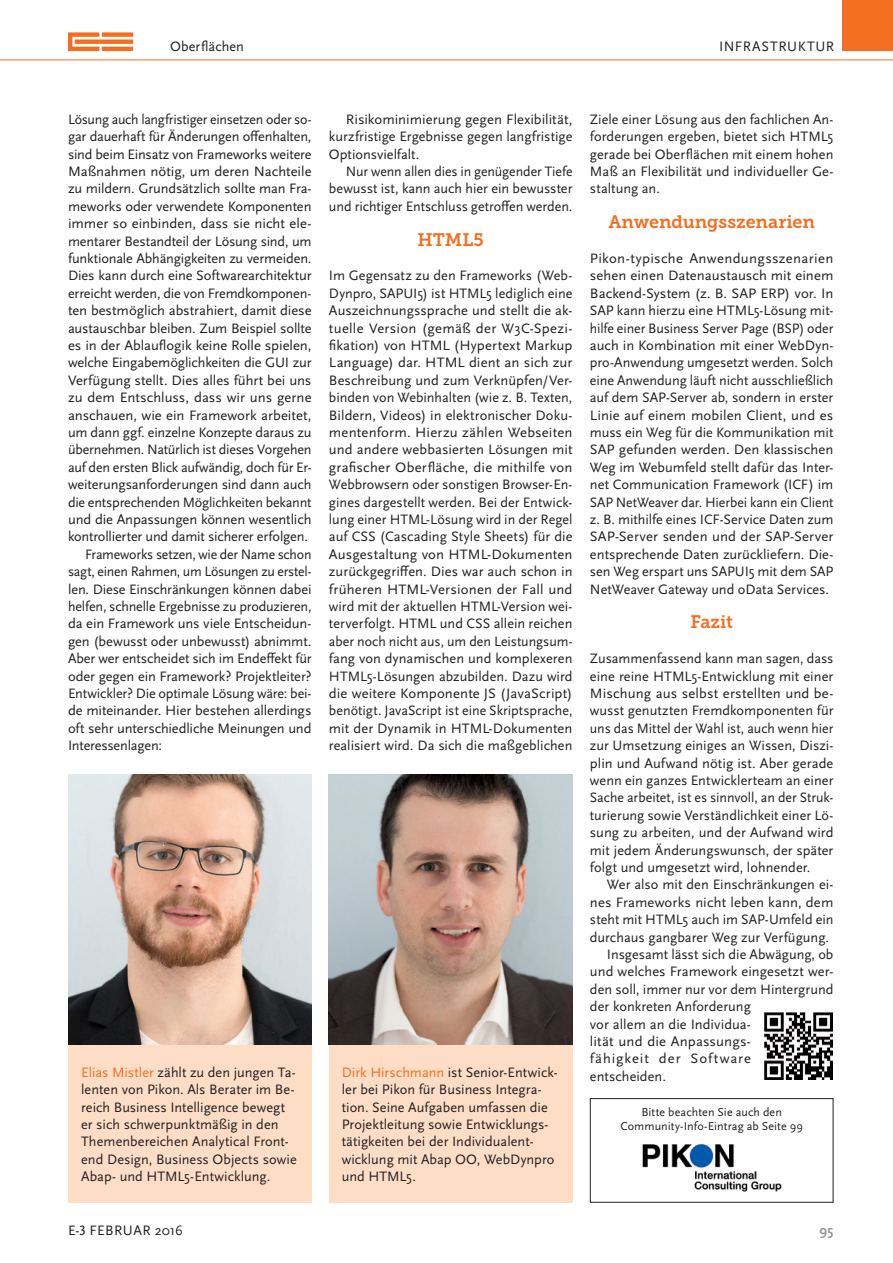
<style>
.page{position:relative;width:893px;height:1263px;background:#fff}
.page>*{position:absolute;margin:0;border:0;box-sizing:border-box;transform-origin:0 0}
.Zwischentitel_Infras{font:18px "Museo Slab 700";letter-spacing:-.005em;color:#f36e21}
.Fließtext_Blocksatz{font:14.25px/17.4px "Scala Sans OT";color:#231f20;text-align:justify}
.Fließtext_Blocksatz-2{font:14.25px "Scala Sans OT";letter-spacing:.025em;color:#231f20}
.Fließtext_Blocksatz-3{font:14.25px "Scala Sans OT";letter-spacing:.04em;color:#231f20}
.Kopfzeile{font:14.25px "Scala Sans OT";letter-spacing:.01em;color:#231f20}
.t1{font:700 14.25px "Scala Sans OT";color:#939598}
.Fließtext{font:12px "Scala Sans OT";letter-spacing:.01em;color:#231f20}
.s1{color:#f36e21}
</style>
<div class="page">
<div style="left:842px;top:0;width:51px;height:51px;background:#f36e21"></div>
<hr style="left:0;top:60px;width:893px;height:1px;background:#f36e21">
<svg style="left:68px;top:32px;width:65px;height:19px"></svg>
<img style="left:765px;top:1012px;width:67px;height:68px">
<img style="left:642px;top:1144px;width:140px;height:48px">
<div style="left:590px;top:1098px;width:243px;height:104px;border:1px solid #231f20"></div>
<img style="left:329px;top:774px;width:243px;height:271px">
<div style="left:329px;top:1045px;width:243px;height:157px;background:#fdddc6"></div>
<img style="left:68px;top:774px;width:244px;height:271px">
<div style="left:68px;top:1045px;width:244px;height:157px;background:#fdddc6"></div>
<p class="Kopfzeile" style="left:170px;top:38px;width:75px">Oberflächen</p>
<p class="Fließtext_Blocksatz-3" style="left:719px;top:38px;width:117px">INFRASTRUKTUR</p>
<p class="Fließtext_Blocksatz" style="left:68px;top:110px;width:245px">Lösung auch langfristiger einsetzen oder so&shy;gar dauerhaft für Änderungen offenhalten, sind beim Einsatz von Frameworks weitere Maßnahmen nötig, um deren Nachteile zu mildern. Grundsätzlich sollte man Fra&shy;meworks oder verwendete Komponenten immer so einbinden, dass sie nicht ele&shy;mentarer Bestandteil der Lösung sind, um funktionale Abhängigkeiten zu vermeiden.<br>Dies kann durch eine Softwarearchitektur erreicht werden, die von Fremdkomponen&shy;ten bestmöglich abstrahiert, damit diese austauschbar bleiben. Zum Beispiel sollte es in der Ablauflogik keine Rolle spielen, welche Eingabemöglichkeiten die GUI zur Verfügung stellt. Dies alles führt bei uns zu dem Entschluss, dass wir uns gerne anschauen, wie ein Framework arbeitet, um dann ggf. einzelne Konzepte daraus zu übernehmen. Natürlich ist dieses Vorgehen auf den ersten Blick aufwändig, doch für Er&shy;weiterungsanforderungen sind dann auch die entsprechenden Möglichkeiten bekannt und die Anpassungen können wesentlich kontrollierter und damit sicherer erfolgen.</p>
<p class="Fließtext_Blocksatz" style="left:68px;top:545px;width:245px;text-indent:17px">Frameworks setzen, wie der Name schon sagt, einen Rahmen, um Lösungen zu erstel&shy;len. Diese Einschränkungen können dabei helfen, schnelle Ergebnisse zu produzieren, da ein Framework uns viele Entscheidun&shy;gen (bewusst oder unbewusst) abnimmt.<br>Aber wer entscheidet sich im Endeffekt für oder gegen ein Framework? Projektleiter?<br>Entwickler? Die optimale Lösung wäre: bei&shy;de miteinander. Hier bestehen allerdings oft sehr unterschiedliche Meinungen und Interessenlagen:</p>
<p class="Fließtext_Blocksatz" style="left:329px;top:110px;width:245px;text-indent:17px">Risikominimierung gegen Flexibilität, kurzfristige Ergebnisse gegen langfristige Optionsvielfalt.</p>
<p class="Fließtext_Blocksatz" style="left:329px;top:163px;width:245px;text-indent:17px">Nur wenn allen dies in genügender Tiefe bewusst ist, kann auch hier ein bewusster und richtiger Entschluss getroffen werden.</p>
<p class="Zwischentitel_Infras" style="left:418px;top:229px;width:68px">HTML5</p>
<p class="Fließtext_Blocksatz" style="left:329px;top:267px;width:245px">Im Gegensatz zu den Frameworks (Web-Dynpro, SAPUI5) ist HTML5 lediglich eine Auszeichnungssprache und stellt die ak&shy;tuelle Version (gemäß der W3C-Spezi&shy;fikation) von HTML (Hypertext Markup Language) dar. HTML dient an sich zur Beschreibung und zum Verknüpfen/Ver&shy;binden von Webinhalten (wie z. B. Texten, Bildern, Videos) in elektronischer Doku&shy;mentenform. Hierzu zählen Webseiten und andere webbasierten Lösungen mit grafischer Oberfläche, die mithilfe von Webbrowsern oder sonstigen Browser-En&shy;gines dargestellt werden. Bei der Entwick&shy;lung einer HTML-Lösung wird in der Regel auf CSS (Cascading Style Sheets) für die Ausgestaltung von HTML-Dokumenten zurückgegriffen. Dies war auch schon in früheren HTML-Versionen der Fall und wird mit der aktuellen HTML-Version wei&shy;terverfolgt. HTML und CSS allein reichen aber noch nicht aus, um den Leistungsum&shy;fang von dynamischen und komplexeren HTML5-Lösungen abzubilden. Dazu wird die weitere Komponente JS (JavaScript) benötigt. JavaScript ist eine Skriptsprache, mit der Dynamik in HTML-Dokumenten realisiert wird. Da sich die maßgeblichen</p>
<p class="Fließtext_Blocksatz" style="left:81px;top:1063px;width:217px;text-align:left"><span class="s1">Elias Mistler</span> zählt zu den jungen Ta&shy;lenten von Pikon. Als Berater im Be&shy;reich Business Intelligence bewegt er sich schwerpunktmäßig in den Themenbereichen Analytical Front&shy;end Design, Business Objects sowie Abap- und HTML5-Entwicklung.</p>
<p class="Fließtext_Blocksatz" style="left:342px;top:1063px;width:217px;text-align:left"><span class="s1">Dirk Hirschmann</span> ist Senior-Entwick&shy;ler bei Pikon für Business Integra&shy;tion. Seine Aufgaben umfassen die<br>Projektleitung sowie Entwicklungs&shy;tätigkeiten bei der Individualent&shy;wicklung mit Abap OO, WebDynpro und HTML5.</p>
<p class="Fließtext_Blocksatz" style="left:590px;top:110px;width:245px">Ziele einer Lösung aus den fachlichen An&shy;forderungen ergeben, bietet sich HTML5 gerade bei Oberflächen mit einem hohen Maß an Flexibilität und individueller Ge&shy;staltung an.</p>
<p class="Zwischentitel_Infras" style="left:608px;top:212px;width:208px">Anwendungsszenarien</p>
<p class="Fließtext_Blocksatz" style="left:590px;top:250px;width:245px">Pikon-typische Anwendungsszenarien sehen einen Datenaustausch mit einem Backend-System (z. B. SAP ERP) vor. In SAP kann hierzu eine HTML5-Lösung mit&shy;hilfe einer Business Server Page (BSP) oder auch in Kombination mit einer WebDyn&shy;pro-Anwendung umgesetzt werden. Solch eine Anwendung läuft nicht ausschließlich auf dem SAP-Server ab, sondern in erster Linie auf einem mobilen Client, und es muss ein Weg für die Kommunikation mit SAP gefunden werden. Den klassischen Weg im Webumfeld stellt dafür das Inter&shy;net Communication Framework (ICF) im SAP NetWeaver dar. Hierbei kann ein Client z. B. mithilfe eines ICF-Service Daten zum SAP-Server senden und der SAP-Server entsprechende Daten zurückliefern. Die&shy;sen Weg erspart uns SAPUI5 mit dem SAP NetWeaver Gateway und oData Services.</p>
<p class="Zwischentitel_Infras" style="left:690px;top:612px;width:44px">Fazit</p>
<p class="Fließtext_Blocksatz" style="left:590px;top:650px;width:245px">Zusammenfassend kann man sagen, dass eine reine HTML5-Entwicklung mit einer Mischung aus selbst erstellten und be&shy;wusst genutzten Fremdkomponenten für uns das Mittel der Wahl ist, auch wenn hier zur Umsetzung einiges an Wissen, Diszi&shy;plin und Aufwand nötig ist. Aber gerade wenn ein ganzes Entwicklerteam an einer Sache arbeitet, ist es sinnvoll, an der Struk&shy;turierung sowie Verständlichkeit einer Lö&shy;sung zu arbeiten, und der Aufwand wird mit jedem Änderungswunsch, der später folgt und umgesetzt wird, lohnender.</p>
<p class="Fließtext_Blocksatz" style="left:590px;top:876px;width:245px;text-indent:17px">Wer also mit den Einschränkungen ei&shy;nes Frameworks nicht leben kann, dem steht mit HTML5 auch im SAP-Umfeld ein durchaus gangbarer Weg zur Verfügung.</p>
<p class="Fließtext_Blocksatz" style="left:590px;top:946px;width:245px;text-align:left;text-indent:17px">Insgesamt lässt sich die Abwägung, ob und welches Framework eingesetzt wer&shy;den soll, immer nur vor dem Hintergrund der konkreten Anforderung<br>vor allem an die Individua-<br>lität und die Anpassungs-<br>fähigkeit der Software<br>entscheiden.</p>
<p class="Fließtext" style="left:641px;top:1105px;width:142px">Bitte beachten Sie auch den</p>
<p class="Fließtext" style="left:620px;top:1119px;width:184px">Community-Info-Eintrag ab Seite 99</p>
<p class="Fließtext_Blocksatz-2" style="left:68px;top:1222px;width:116px">E-3 FEBRUAR 2016</p>
<p class="t1" style="left:820px;top:1222px;width:15px">95</p>
</div>
